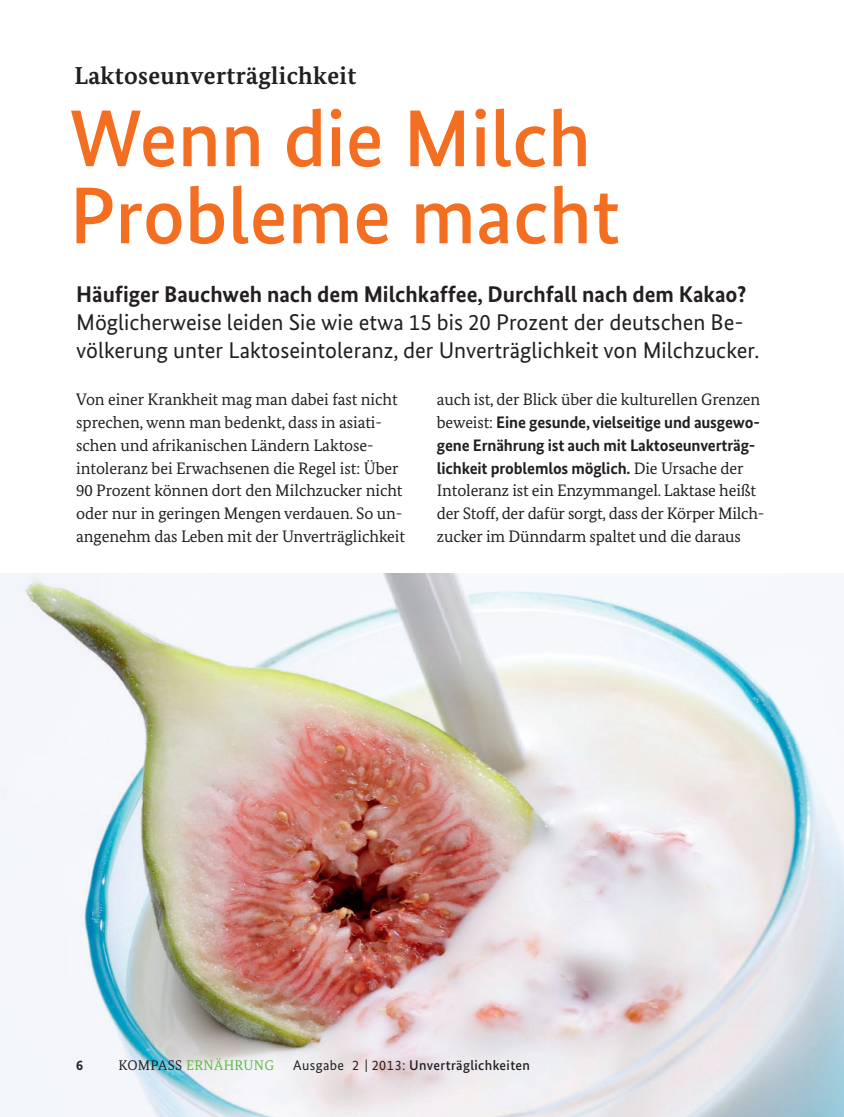
<style>
.page{position:relative;width:844px;height:1117px;background:#fff}
.page>*{position:absolute;margin:0;border:0;box-sizing:border-box;transform-origin:0 0}
.t1{font:500 80.5px/77px "Bundes Sans";color:#f36e21}
.t2{font:700 24.5px "Bundes Serif";letter-spacing:.015em;color:#231f20}
.t3{font:22.75px/28px "Bundes Sans";color:#231f20}
.t4{font:16.62px/22.8px "Bundes Serif";letter-spacing:-.005em;color:#231f20}
.t5{font:500 14px "Bundes Sans";letter-spacing:.025em;color:#231f20}
.t6{font:14px "Bundes Serif";letter-spacing:.025em;color:#60bb46}
.t7{font:700 14px "Bundes Sans";color:#231f20}
.s1{font-weight:700}
.s2{font-family:"Bundes Sans";font-weight:700}
.s3{color:#231f20}
.s4{font-weight:400}
</style>
<div class="page">
<img style="left:0;top:573px;width:843px;height:543px">
<h1 class="t2" style="left:74px;top:61px;width:283px">Laktoseunverträglichkeit</h1>
<h2 class="t1" style="left:69px;top:107px;width:552px">Wenn die Milch<br>Probleme macht</h2>
<p class="t3" style="left:76px;top:282px;width:684px"><span class="s1">Häufiger Bauchweh nach dem Milchkaffee, Durchfall nach dem Kakao?<br></span>Möglicherweise leiden Sie wie etwa 15 bis 20 Prozent der deutschen Be&shy;völkerung unter Laktoseintoleranz, der Unverträglichkeit von Milchzucker.</p>
<p class="t4" style="left:76px;top:389px;width:330px">Von einer Krankheit mag man dabei fast nicht sprechen, wenn man bedenkt, dass in asiati&shy;schen und afrikanischen Ländern Laktose - intoleranz bei Erwachsenen die Regel ist: Über 90 Prozent können dort den Milchzucker nicht oder nur in geringen Mengen verdauen. So un&shy;angenehm das Leben mit der Unverträglichkeit</p>
<p class="t4" style="left:437px;top:389px;width:329px">auch ist, der Blick über die kulturellen Grenzen beweist: <span class="s2">Eine gesunde, vielseitige und ausgewo&shy;gene Ernährung ist auch mit Laktoseunverträg&shy;lichkeit problemlos möglich.</span> Die Ursache der Intoleranz ist ein Enzymmangel. Laktase heißt der Stoff, der dafür sorgt, dass der Körper Milch - zucker im Dünndarm spaltet und die daraus</p>
<p class="t7" style="left:76px;top:1059px;width:8px">6</p>
<p class="t6" style="left:118px;top:1059px;width:157px"><span class="s3">KOMPASS</span> ERNÄHRUNG</p>
<p class="t5" style="left:293px;top:1059px;width:238px"><span class="s4">Ausgabe 2 | 2013:</span> Unverträglichkeiten</p>
</div>
